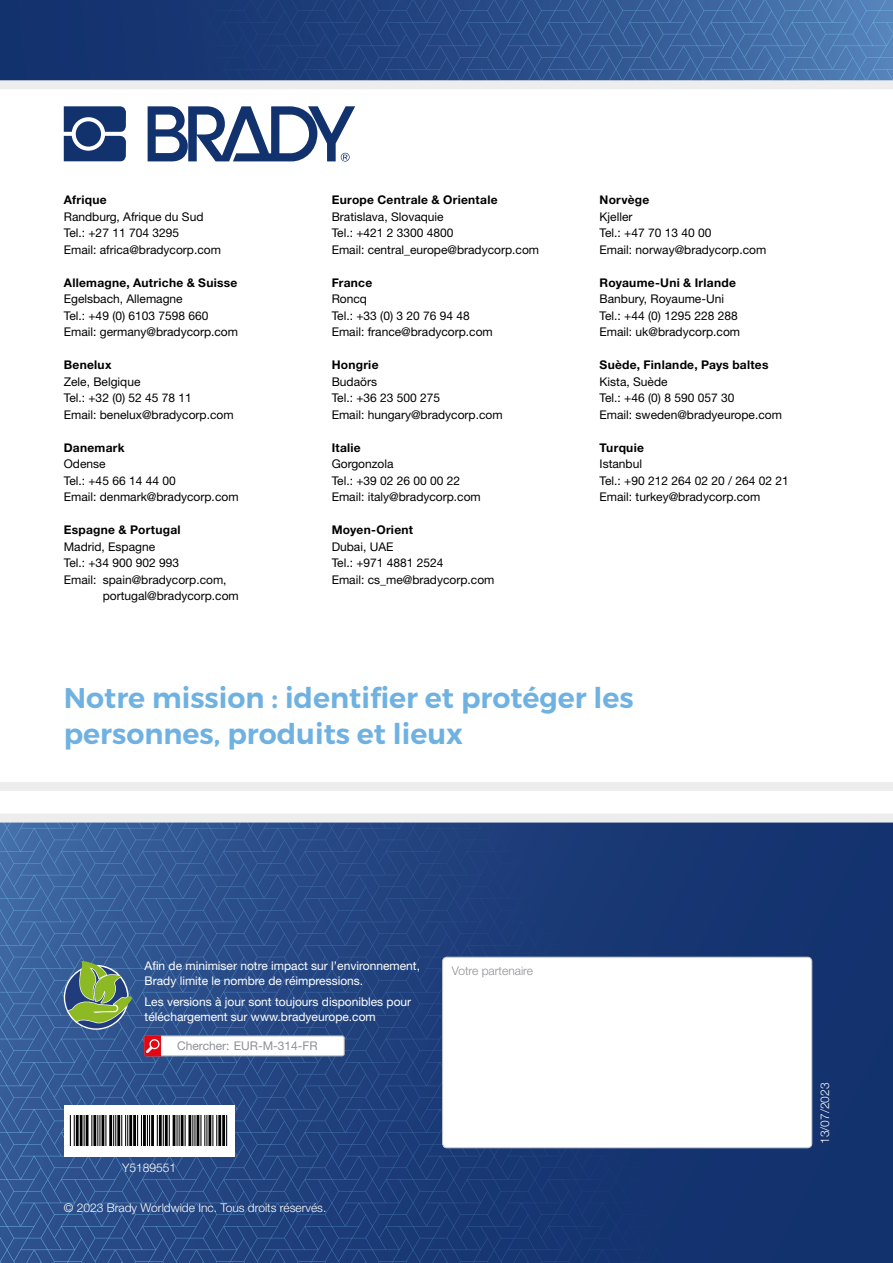
<style>
.page{position:relative;width:893px;height:1263px;background:#fff}
.page>*{position:absolute;margin:0;border:0;box-sizing:border-box;transform-origin:0 0}
.t1{font:600 28.5px/36px "Montserrat";color:#6fb2e2}
.t2{font:12px/16.5px "Helvetica Neue LT Pro";color:#000}
.t3{font:700 12px "Helvetica Neue LT Pro";letter-spacing:.025em;color:#000}
.t4{font:12px/15px "Helvetica Neue LT Pro";color:#fff}
.t5{font:300 12px "Helvetica Neue LT Pro";color:#fff}
.t6{font:12px "Helvetica Neue LT Pro";color:#8e9095}
.t7{font:300 12px "Helvetica Neue LT Pro";color:#8e9095}
</style>
<div class="page">
<svg style="left:0;top:0;width:893px;height:80px;background:#2a4f89"></svg>
<svg style="left:0;top:822px;width:893px;height:441px;background:#234580"></svg>
<svg style="left:0;top:782px;width:893px;height:40px"></svg>
<div style="left:443px;top:957px;width:369px;height:191px;background:#fff;border-radius:4px"></div>
<div style="left:442px;top:957px;width:370px;height:191px;border:1px solid #c9ccd0;border-radius:4px"></div>
<div style="left:145px;top:1036px;width:199px;height:20px;background:#fff;border-radius:2px"></div>
<div style="left:145px;top:1036px;width:199px;height:20px;border:1px solid #acafb2;border-radius:2px"></div>
<svg style="left:144px;top:1035px;width:17px;height:21px"></svg>
<svg style="left:64px;top:1105px;width:170px;height:51px"></svg>
<svg style="left:64px;top:106px;width:62px;height:55px;background:#3d5788"></svg>
<div style="left:76px;top:121px;width:25px;height:26px;background:#12326e;border-radius:50%"></div>
<svg style="left:148px;top:106px;width:207px;height:56px"></svg>
<div style="left:0;top:80px;width:893px;height:9px;background:#ededed"></div>
<svg style="left:65px;top:961px;width:67px;height:67px;background:#688b6c"></svg>
<hr style="left:74px;top:1115px;width:1px;height:31px;background:#000">
<hr style="left:76px;top:1115px;width:3px;height:31px;background:#000">
<hr style="left:70px;top:1115px;width:1px;height:31px;background:#000">
<hr style="left:80px;top:1115px;width:3px;height:31px;background:#000">
<hr style="left:84px;top:1115px;width:1px;height:31px;background:#000">
<hr style="left:93px;top:1115px;width:3px;height:31px;background:#000">
<hr style="left:86px;top:1115px;width:3px;height:31px;background:#000">
<hr style="left:91px;top:1115px;width:1px;height:31px;background:#000">
<hr style="left:97px;top:1115px;width:1px;height:31px;background:#000">
<hr style="left:99px;top:1115px;width:1px;height:31px;background:#000">
<hr style="left:109px;top:1115px;width:3px;height:31px;background:#000">
<hr style="left:105px;top:1115px;width:1px;height:31px;background:#000">
<hr style="left:113px;top:1115px;width:1px;height:31px;background:#000">
<hr style="left:102px;top:1115px;width:2px;height:31px;background:#000">
<hr style="left:115px;top:1115px;width:1px;height:31px;background:#000">
<hr style="left:121px;top:1115px;width:1px;height:31px;background:#000">
<hr style="left:129px;top:1115px;width:3px;height:31px;background:#000">
<hr style="left:117px;top:1115px;width:3px;height:31px;background:#000">
<hr style="left:127px;top:1115px;width:1px;height:31px;background:#000">
<hr style="left:125px;top:1115px;width:1px;height:31px;background:#000">
<hr style="left:143px;top:1115px;width:3px;height:31px;background:#000">
<hr style="left:141px;top:1115px;width:1px;height:31px;background:#000">
<hr style="left:133px;top:1115px;width:3px;height:31px;background:#000">
<hr style="left:147px;top:1115px;width:1px;height:31px;background:#000">
<hr style="left:137px;top:1115px;width:1px;height:31px;background:#000">
<hr style="left:157px;top:1115px;width:1px;height:31px;background:#000">
<hr style="left:149px;top:1115px;width:1px;height:31px;background:#000">
<hr style="left:151px;top:1115px;width:3px;height:31px;background:#000">
<hr style="left:159px;top:1115px;width:3px;height:31px;background:#000">
<hr style="left:163px;top:1115px;width:1px;height:31px;background:#000">
<hr style="left:173px;top:1115px;width:2px;height:31px;background:#000">
<hr style="left:169px;top:1115px;width:1px;height:31px;background:#000">
<hr style="left:176px;top:1115px;width:2px;height:31px;background:#000">
<hr style="left:165px;top:1115px;width:3px;height:31px;background:#000">
<hr style="left:179px;top:1115px;width:1px;height:31px;background:#000">
<hr style="left:188px;top:1115px;width:3px;height:31px;background:#000">
<hr style="left:185px;top:1115px;width:1px;height:31px;background:#000">
<hr style="left:192px;top:1115px;width:1px;height:31px;background:#000">
<hr style="left:181px;top:1115px;width:3px;height:31px;background:#000">
<hr style="left:194px;top:1115px;width:1px;height:31px;background:#000">
<hr style="left:200px;top:1115px;width:1px;height:31px;background:#000">
<hr style="left:208px;top:1115px;width:3px;height:31px;background:#000">
<hr style="left:197px;top:1115px;width:2px;height:31px;background:#000">
<hr style="left:206px;top:1115px;width:1px;height:31px;background:#000">
<hr style="left:204px;top:1115px;width:1px;height:31px;background:#000">
<hr style="left:216px;top:1115px;width:1px;height:31px;background:#000">
<hr style="left:218px;top:1115px;width:3px;height:31px;background:#000">
<hr style="left:212px;top:1115px;width:1px;height:31px;background:#000">
<hr style="left:222px;top:1115px;width:3px;height:31px;background:#000">
<hr style="left:226px;top:1115px;width:1px;height:31px;background:#000">
<p class="t3" style="left:64px;top:192px;width:44px">Afrique</p>
<p class="t2" style="left:64px;top:208px;width:159px">Randburg, Afrique du Sud<br>Tel.: +27 11 704 3295<br>Email: africa@bradycorp.com</p>
<p class="t3" style="left:64px;top:275px;width:175px">Allemagne, Autriche &amp; Suisse</p>
<p class="t2" style="left:64px;top:290px;width:176px">Egelsbach, Allemagne<br>Tel.: +49 (0) 6103 7598 660<br>Email: germany@bradycorp.com</p>
<p class="t3" style="left:64px;top:357px;width:49px">Benelux</p>
<p class="t2" style="left:64px;top:373px;width:171px">Zele, Belgique<br>Tel.: +32 (0) 52 45 78 11<br>Email: benelux@bradycorp.com</p>
<p class="t3" style="left:64px;top:440px;width:62px">Danemark</p>
<p class="t2" style="left:64px;top:455px;width:176px">Odense<br>Tel.: +45 66 14 44 00<br>Email: denmark@bradycorp.com</p>
<p class="t3" style="left:64px;top:522px;width:118px">Espagne &amp; Portugal</p>
<p class="t2" style="left:64px;top:538px;width:93px">Madrid, Espagne</p>
<p class="t2" style="left:64px;top:554px;width:117px">Tel.: +34 900 902 993</p>
<p class="t2" style="left:64px;top:571px;width:164px">Email: spain@bradycorp.com,</p>
<p class="t2" style="left:103px;top:587px;width:138px">portugal@bradycorp.com</p>
<p class="t3" style="left:332px;top:192px;width:167px">Europe Centrale &amp; Orientale</p>
<p class="t2" style="left:332px;top:208px;width:209px">Bratislava, Slovaquie<br>Tel.: +421 2 3300 4800<br>Email: central_europe@bradycorp.com</p>
<p class="t3" style="left:332px;top:275px;width:42px">France</p>
<p class="t2" style="left:332px;top:290px;width:163px">Roncq<br>Tel.: +33 (0) 3 20 76 94 48<br>Email: france@bradycorp.com</p>
<p class="t3" style="left:332px;top:357px;width:48px">Hongrie</p>
<p class="t2" style="left:332px;top:373px;width:172px">Budaörs<br>Tel.: +36 23 500 275<br>Email: hungary@bradycorp.com</p>
<p class="t3" style="left:332px;top:440px;width:31px">Italie</p>
<p class="t2" style="left:332px;top:455px;width:151px">Gorgonzola<br>Tel.: +39 02 26 00 00 22<br>Email: italy@bradycorp.com</p>
<p class="t3" style="left:332px;top:522px;width:83px">Moyen-Orient</p>
<p class="t2" style="left:332px;top:538px;width:164px">Dubai, UAE<br>Tel.: +971 4881 2524<br>Email: cs_me@bradycorp.com</p>
<p class="t3" style="left:600px;top:192px;width:51px">Norvège</p>
<p class="t2" style="left:600px;top:208px;width:168px">Kjeller<br>Tel.: +47 70 13 40 00<br>Email: norway@bradycorp.com</p>
<p class="t3" style="left:600px;top:275px;width:138px">Royaume-Uni &amp; Irlande</p>
<p class="t2" style="left:600px;top:290px;width:142px">Banbury, Royaume-Uni<br>Tel.: +44 (0) 1295 228 288<br>Email: uk@bradycorp.com</p>
<p class="t3" style="left:600px;top:357px;width:170px">Suède, Finlande, Pays baltes</p>
<p class="t2" style="left:600px;top:373px;width:184px">Kista, Suède<br>Tel.: +46 (0) 8 590 057 30<br>Email: sweden@bradyeurope.com</p>
<p class="t3" style="left:600px;top:440px;width:46px">Turquie</p>
<p class="t2" style="left:600px;top:455px;width:191px">Istanbul<br>Tel.: +90 212 264 02 20 / 264 02 21<br>Email: turkey@bradycorp.com</p>
<h1 class="t1" style="left:64px;top:680px;width:571px">Notre mission : identifier et protéger les personnes, produits et lieux</h1>
<p class="t4" style="left:145px;top:957px;width:277px">Afin de minimiser notre impact sur l’environnement,<br>Brady limite le nombre de réimpressions.</p>
<p class="t4" style="left:145px;top:994px;width:268px">Les versions à jour sont toujours disponibles pour téléchargement sur www.bradyeurope.com</p>
<p class="t6" style="left:177px;top:1038px;width:142px">Chercher: EUR-M-314-FR</p>
<p class="t7" style="left:452px;top:963px;width:83px">Votre partenaire</p>
<p class="t5" style="left:122px;top:1160px;width:56px">Y5189551</p>
<p class="t5" style="left:64px;top:1200px;width:264px">© 2023 Brady Worldwide Inc. Tous droits réservés.</p>
<p class="t5" style="left:818px;top:1144px;width:63px;rotate:-90deg">13/07/2023</p>
</div>
